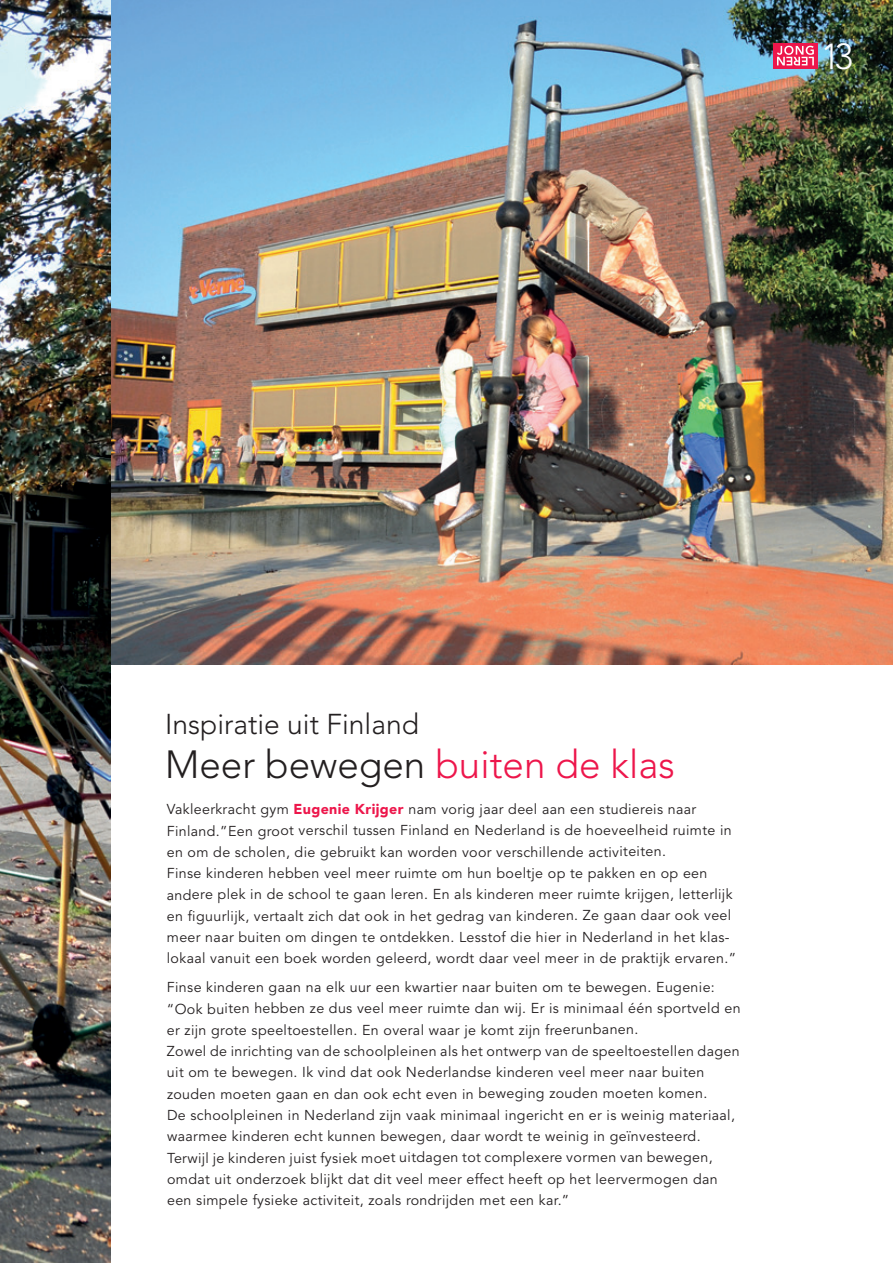
<style>
.page{position:relative;width:893px;height:1263px;background:#fff}
.page>*{position:absolute;margin:0;border:0;box-sizing:border-box;transform-origin:0 0}
.t1{font:300 39px "Avenir";color:#ed164b}
.t2{font:300 36px "Avenir";color:#fff}
.t3{font:300 28.5px "Avenir";color:#231f20}
.t4{font:14.25px/21.3px "Avenir";letter-spacing:.025em;color:#231f20}
.s1{color:#231f20}
.s2{font-weight:900;color:#ed164b}
</style>
<div class="page">
<img style="left:110px;top:0;width:783px;height:664px">
<img style="left:0;top:0;width:110px;height:1263px">
<div style="left:773px;top:43px;width:45px;height:26px;background:#ed164b"></div>
<svg style="left:763px;top:46px;width:51px;height:19px"></svg>
<h2 class="t2" style="left:821px;top:41px;width:34px">13</h2>
<h3 class="t3" style="left:165px;top:713px;width:255px">Inspiratie uit Finland</h3>
<h1 class="t1" style="left:165px;top:748px;width:511px"><span class="s1">Meer bewegen</span> buiten de klas</h1>
<p class="t4" style="left:167px;top:800px;width:571px">Vakleerkracht gym <span class="s2">Eugenie Krijger</span> nam vorig jaar deel aan een studiereis naar Finland.”Een groot verschil tussen Finland en Nederland is de hoeveelheid ruimte in en om de scholen, die gebruikt kan worden voor verschillende activiteiten.<br>Finse kinderen hebben veel meer ruimte om hun boeltje op te pakken en op een andere plek in de school te gaan leren. En als kinderen meer ruimte krijgen, letterlijk en figuurlijk, vertaalt zich dat ook in het gedrag van kinderen. Ze gaan daar ook veel meer naar buiten om dingen te ontdekken. Lesstof die hier in Nederland in het klas&shy;lokaal vanuit een boek worden geleerd, wordt daar veel meer in de praktijk ervaren.”</p>
<p class="t4" style="left:167px;top:978px;width:575px">Finse kinderen gaan na elk uur een kwartier naar buiten om te bewegen. Eugenie: “Ook buiten hebben ze dus veel meer ruimte dan wij. Er is minimaal één sportveld en er zijn grote speeltoestellen. En overal waar je komt zijn freerunbanen.<br>Zowel de inrichting van de schoolpleinen als het ontwerp van de speeltoestellen dagen uit om te bewegen. Ik vind dat ook Nederlandse kinderen veel meer naar buiten zouden moeten gaan en dan ook echt even in beweging zouden moeten komen.<br>De schoolpleinen in Nederland zijn vaak minimaal ingericht en er is weinig materiaal, waarmee kinderen echt kunnen bewegen, daar wordt te weinig in geïnvesteerd.<br>Terwijl je kinderen juist fysiek moet uitdagen tot complexere vormen van bewegen, omdat uit onderzoek blijkt dat dit veel meer effect heeft op het leervermogen dan een simpele fysieke activiteit, zoals rondrijden met een kar.”</p>
</div>
